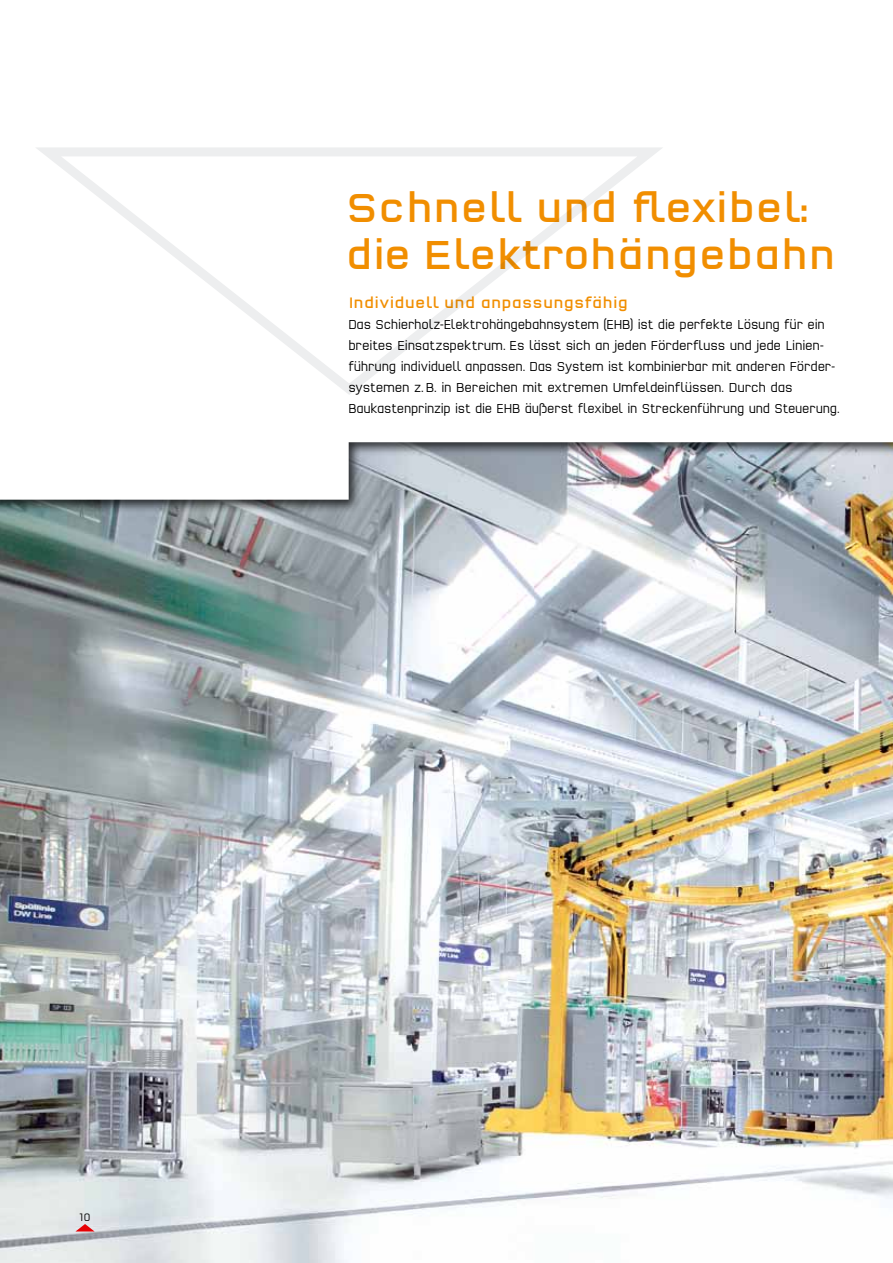
<style>
.page{position:relative;width:893px;height:1263px;background:#fff}
.page>*{position:absolute;margin:0;border:0;box-sizing:border-box;transform-origin:0 0}
.t1{font:42px/46.5px "Q Type Cond";color:#f18e00}
.t2{font:15.75px "Q Type Cond";letter-spacing:.01em;color:#f18e00}
.t3{font:300 13.5px/21px "Q Type Comp";letter-spacing:.035em;color:#000}
.t4{font:300 11.25px "Q Type Comp";color:#000}
</style>
<div class="page">
<img style="left:0;top:513px;width:893px;height:750px">
<div style="left:0;top:0;width:893px;height:513px;background:#000;opacity:.75"></div>
<svg style="left:0;top:0;width:893px;height:500px"></svg>
<svg style="left:75px;top:1224px;width:20px;height:7px"></svg>
<svg style="left:34px;top:146px;width:631px;height:250px"></svg>
<h1 class="t1" style="left:346px;top:185px;width:491px">Schnell und flexibel: die Elektrohängebahn</h1>
<p class="t2" style="left:349px;top:294px;width:281px">Individuell und anpassungsfähig</p>
<p class="t3" style="left:349px;top:314px;width:492px">Das Schierholz-Elektrohängebahnsystem (EHB) ist die perfekte Lösung für ein breites Einsatzspektrum. Es lässt sich an jeden Förderfluss und jede Linien&shy;führung individuell anpassen. Das System ist kombinierbar mit anderen Förder&shy;systemen z. B. in Bereichen mit extremen Umfeldeinflüssen. Durch das Baukastenprinzip ist die EHB äußerst flexibel in Streckenführung und Steuerung.</p>
<p class="t4" style="left:80px;top:1210px;width:12px">10</p>
</div>
